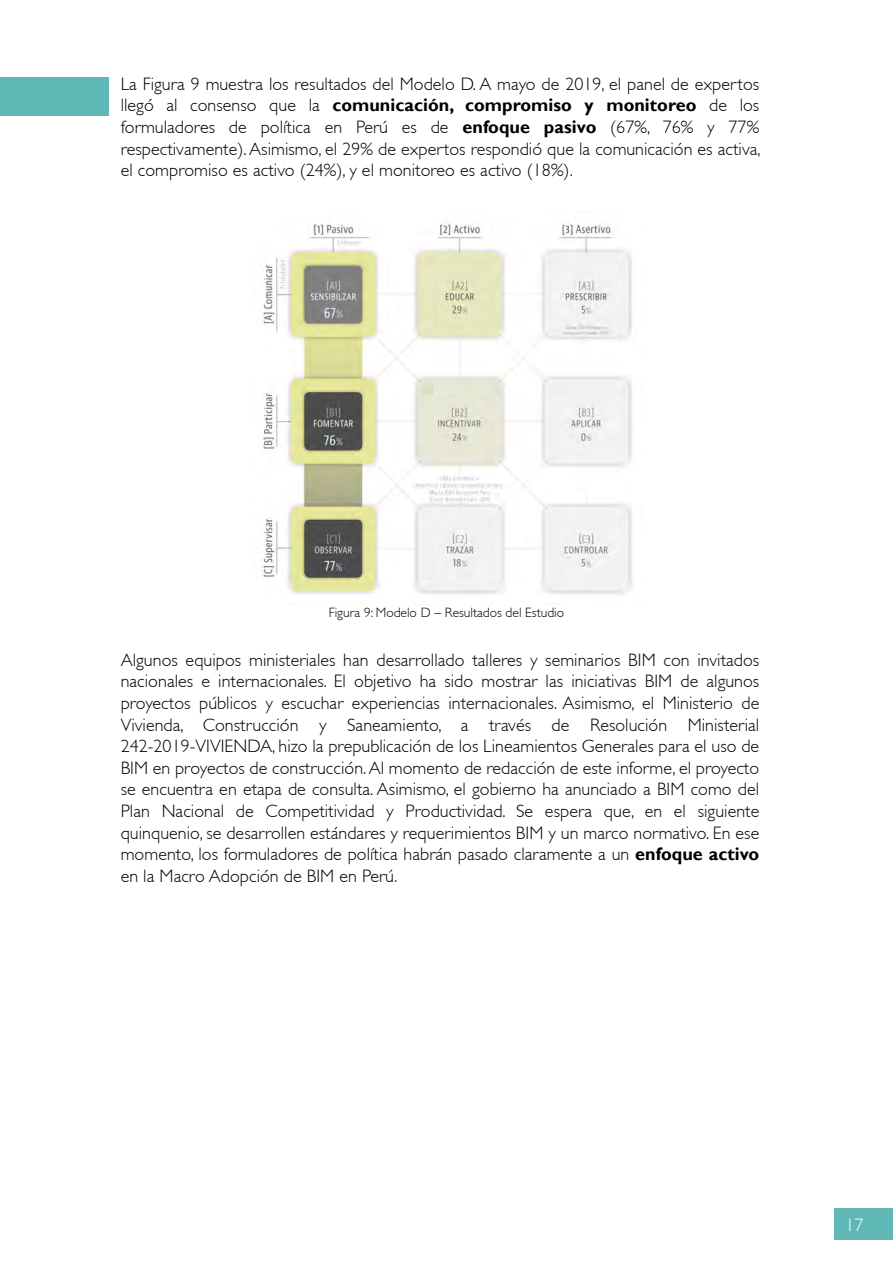
<style>
.page{position:relative;width:893px;height:1263px;background:#fff}
.page>*{position:absolute;margin:0;border:0;box-sizing:border-box;transform-origin:0 0}
.t1{font:300 18px/21.6px "Gill Sans";letter-spacing:.005em;color:#000;text-align:justify}
.t2{font:300 18px "Gill Sans";color:#fff}
.t3{font:300 13.5px "Gill Sans";color:#000}
.s1{font-weight:700}
</style>
<div class="page">
<div style="left:0;top:77px;width:109px;height:39px;background:#60b8b6"></div>
<img style="left:260px;top:223px;width:373px;height:372px">
<div style="left:834px;top:1209px;width:59px;height:31px;background:#60b8b6"></div>
<p class="t1" style="left:121px;top:73px;width:641px">La Figura 9 muestra los resultados del Modelo D. A mayo de 2019, el panel de expertos llegó al consenso que la <span class="s1">comunicación, compromiso y monitoreo</span> de los formuladores de política en Perú es de <span class="s1">enfoque pasivo</span> (67%, 76% y 77% respectivamente). Asimismo, el 29% de expertos respondió que la comunicación es activa, el compromiso es activo (24%), y el monitoreo es activo (18%).</p>
<p class="t3" style="left:329px;top:605px;width:237px">Figura 9: Modelo D – Resultados del Estudio</p>
<p class="t1" style="left:121px;top:649px;width:640px">Algunos equipos ministeriales han desarrollado talleres y seminarios BIM con invitados nacionales e internacionales. El objetivo ha sido mostrar las iniciativas BIM de algunos proyectos públicos y escuchar experiencias internacionales. Asimismo, el Ministerio de Vivienda, Construcción y Saneamiento, a través de Resolución Ministerial 242-2019-VIVIENDA, hizo la prepublicación de los Lineamientos Generales para el uso de BIM en proyectos de construcción. Al momento de redacción de este informe, el proyecto se encuentra en etapa de consulta. Asimismo, el gobierno ha anunciado a BIM como del Plan Nacional de Competitividad y Productividad. Se espera que, en el siguiente quinquenio, se desarrollen estándares y requerimientos BIM y un marco normativo. En ese momento, los formuladores de política habrán pasado claramente a un <span class="s1">enfoque activo </span>en la Macro Adopción de BIM en Perú.</p>
<p class="t2" style="left:845px;top:1215px;width:19px">17</p>
</div>
